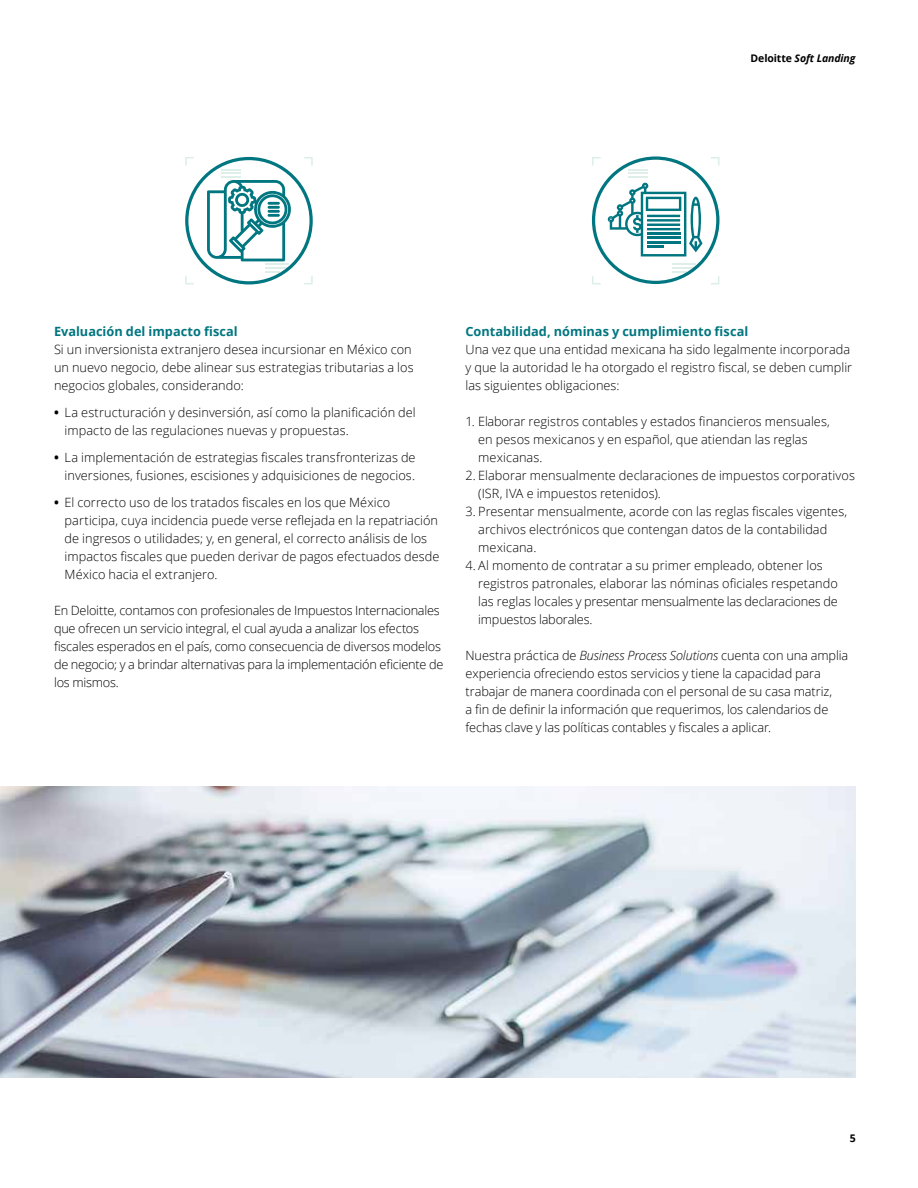
<style>
.page{position:relative;width:918px;height:1188px;background:#fff}
.page>*{position:absolute;margin:0;border:0;box-sizing:border-box;transform-origin:0 0}
.t1{font:300 12.75px/18px "Open Sans";color:#000}
.t2{font:700 12.75px "Open Sans";color:#007680}
.t3{font:italic 700 10.5px "Open Sans";letter-spacing:-.01em;color:#000}
.t4{font:700 10.5px "Open Sans";color:#000}
.s1{font-style:normal}
.s2{font-weight:700}
.s3{font-style:italic}
</style>
<div class="page">
<img style="left:0;top:787px;width:855px;height:290px">
<svg style="left:185px;top:157px;width:128px;height:127px"></svg>
<svg style="left:592px;top:156px;width:127px;height:128px"></svg>
<p class="t3" style="left:751px;top:51px;width:106px"><span class="s1">Deloitte</span> Soft Landing</p>
<p class="t2" style="left:54px;top:322px;width:185px">Evaluación del impacto fiscal</p>
<p class="t1" style="left:54px;top:340px;width:361px">Si un inversionista extranjero desea incursionar en México con un nuevo negocio, debe alinear sus estrategias tributarias a los negocios globales, considerando:</p>
<p class="t1" style="left:65px;top:403px;width:353px;text-indent:-11px"><span class="s2">•</span> La estructuración y desinversión, así como la planificación del impacto de las regulaciones nuevas y propuestas.</p>
<p class="t1" style="left:54px;top:448px;width:363px;text-align:right"><span class="s2">•</span> La implementación de estrategias fiscales transfronterizas de inversiones, fusiones, escisiones y adquisiciones de negocios.</p>
<p class="t1" style="left:65px;top:493px;width:376px;text-indent:-11px"><span class="s2">•</span> El correcto uso de los tratados fiscales en los que México participa, cuya incidencia puede verse reflejada en la repatriación de ingresos o utilidades; y, en general, el correcto análisis de los impactos fiscales que pueden derivar de pagos efectuados desde México hacia el extranjero.</p>
<p class="t1" style="left:54px;top:601px;width:391px">En Deloitte, contamos con profesionales de Impuestos Internacionales que ofrecen un servicio integral, el cual ayuda a analizar los efectos fiscales esperados en el país, como consecuencia de diversos modelos de negocio; y a brindar alternativas para la implementación eficiente de los mismos.</p>
<p class="t2" style="left:466px;top:322px;width:284px">Contabilidad, nóminas y cumplimiento fiscal</p>
<p class="t1" style="left:466px;top:340px;width:388px">Una vez que una entidad mexicana ha sido legalmente incorporada y que la autoridad le ha otorgado el registro fiscal, se deben cumplir las siguientes obligaciones:</p>
<p class="t1" style="left:478px;top:412px;width:353px;text-indent:-13px">1. Elaborar registros contables y estados financieros mensuales, en pesos mexicanos y en español, que atiendan las reglas mexicanas.</p>
<p class="t1" style="left:478px;top:466px;width:378px;text-indent:-13px">2. Elaborar mensualmente declaraciones de impuestos corporativos (ISR, IVA e impuestos retenidos).</p>
<p class="t1" style="left:478px;top:502px;width:370px;text-indent:-13px">3. Presentar mensualmente, acorde con las reglas fiscales vigentes, archivos electrónicos que contengan datos de la contabilidad mexicana.</p>
<p class="t1" style="left:478px;top:556px;width:361px;text-indent:-13px">4. Al momento de contratar a su primer empleado, obtener los registros patronales, elaborar las nóminas oficiales respetando las reglas locales y presentar mensualmente las declaraciones de impuestos laborales.</p>
<p class="t1" style="left:466px;top:646px;width:384px">Nuestra práctica de <span class="s3">Business Process Solutions</span> cuenta con una amplia experiencia ofreciendo estos servicios y tiene la capacidad para trabajar de manera coordinada con el personal de su casa matriz,<br>a fin de definir la información que requerimos, los calendarios de fechas clave y las políticas contables y fiscales a aplicar.</p>
<p class="t4" style="left:850px;top:1131px;width:7px">5</p>
</div>
